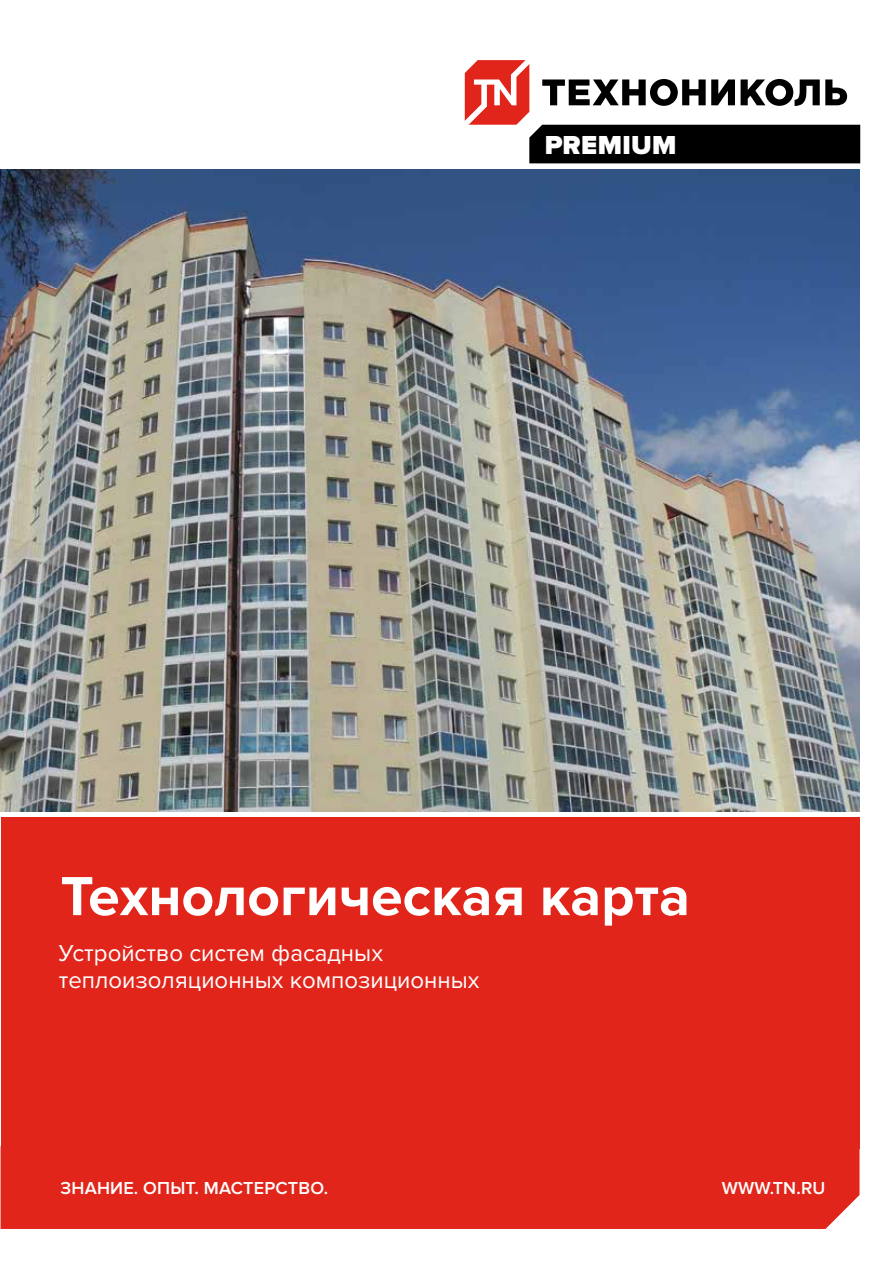
<style>
.page{position:relative;width:893px;height:1263px;background:#fff}
.page>*{position:absolute;margin:0;border:0;box-sizing:border-box;transform-origin:0 0}
.t1{font:700 57px "Proxima Nova";color:#fff}
.t2{font:900 27px "Proxima Nova";letter-spacing:.01em;color:#fff}
.t3{font:24px/27px "Proxima Nova";color:#fff}
.t4{font:600 18px "Proxima Nova";letter-spacing:.01em;color:#fff}
</style>
<div class="page">
<svg style="left:465px;top:60px;width:395px;height:103px"></svg>
<div style="left:1px;top:1149px;width:858px;height:80px;background:#e1251b"></div>
<div style="left:1px;top:814px;width:858px;height:335px;background:#e1251b"></div>
<div style="left:0;top:811px;width:864px;height:5px;background:#fff"></div>
<img style="left:0;top:169px;width:859px;height:642px">
<p class="t2" style="left:545px;top:129px;width:133px">PREMIUM</p>
<h1 class="t1" style="left:61px;top:863px;width:631px">Технологическая карта</h1>
<p class="t3" style="left:59px;top:940px;width:422px">Устройство систем фасадных теплоизоляционных композиционных</p>
<p class="t4" style="left:61px;top:1178px;width:269px">ЗНАНИЕ. ОПЫТ. МАСТЕРСТВО.</p>
<p class="t4" style="left:722px;top:1178px;width:105px">WWW.TN.RU</p>
</div>
